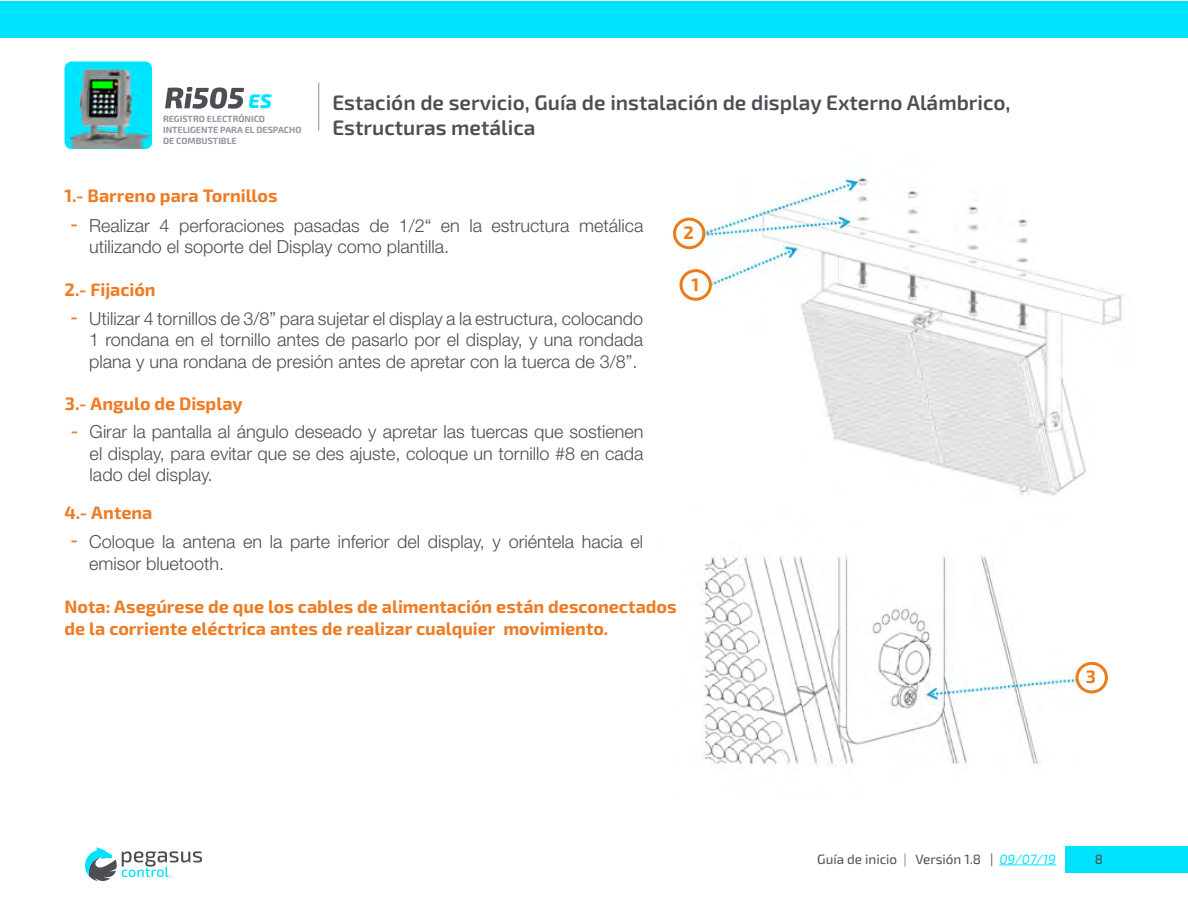
<style>
.page{position:relative;width:1188px;height:918px;background:#fff}
.page>*{position:absolute;margin:0;border:0;box-sizing:border-box;transform-origin:0 0}
.t1{font:600 21px/25.2px "Exo 2";color:#4d4d54}
.t2{font:italic 800 19.65px "Exo 2";color:#00e3ff}
.t3{font:300 18px/21.6px "Helvetica Neue";color:#4d4d54}
.t4{font:700 18px/21.6px "Exo 2";color:#ee7c24}
.t5{font:700 18px "Exo 2";color:#ed7b18}
.t6{font:13.5px "Exo 2";color:#4d4d54}
.t7{font:500 13.5px "Exo 2";color:#4d4d54}
.t8{font:700 9px/10.8px "Exo 2";color:#9696a2}
.s1{color:#828287}
.s2{font-style:italic;color:#00e3ff}
</style>
<div class="page">
<div style="left:0;top:1px;width:1188px;height:36px;background:#00e3ff"></div>
<div style="left:1066px;top:846px;width:122px;height:27px;background:#00e3ff"></div>
<hr style="left:1000px;top:865px;width:56px;height:1px;background:#00e3ff">
<svg style="left:85px;top:847px;width:117px;height:34px"></svg>
<hr style="left:318px;top:82px;width:1px;height:48px;background:#9696a2">
<div style="left:64px;top:61px;width:88px;height:88px;background:#00e3ff;border-radius:7px"></div>
<img style="left:70px;top:69px;width:82px;height:80px">
<svg style="left:165px;top:87px;width:79px;height:22px"></svg>
<img style="left:673px;top:177px;width:450px;height:589px">
<div style="left:680px;top:269px;width:32px;height:32px;border:3px solid #ed7b18;border-radius:50%"></div>
<div style="left:673px;top:218px;width:32px;height:31px;border:3px solid #ed7b18;border-radius:50%"></div>
<div style="left:1076px;top:662px;width:32px;height:31px;border:3px solid #ed7b18;border-radius:50%"></div>
<p class="t2" style="left:248px;top:86px;width:25px">ES</p>
<p class="t1" style="left:332px;top:90px;width:680px">Estación de servicio, Guía de instalación de display Externo Alámbrico,<br>Estructuras metálica</p>
<p class="t8" style="left:163px;top:113px;width:140px">REGISTRO ELECTRÓNICO<br>INTELIGENTE PARA EL DESPACHO<br>DE COMBUSTIBLE</p>
<p class="t4" style="left:64px;top:183px;width:215px">1.- Barreno para Tornillos</p>
<p class="t4" style="left:70px;top:212px;width:9px">-</p>
<p class="t3" style="left:89px;top:214px;width:556px">Realizar 4 perforaciones pasadas de 1/2“ en la estructura metálica utilizando el soporte del Display como plantilla.</p>
<p class="t4" style="left:64px;top:278px;width:93px">2.- Fijación</p>
<p class="t4" style="left:70px;top:305px;width:9px">-</p>
<p class="t3" style="left:89px;top:307px;width:555px;text-align:justify">Utilizar 4 tornillos de 3/8” para sujetar el display a la estructura, colocando 1 rondana en el tornillo antes de pasarlo por el display, y una rondada plana y una rondana de presión antes de apretar con la tuerca de 3/8”.</p>
<p class="t4" style="left:65px;top:391px;width:179px">3.- Angulo de Display</p>
<p class="t4" style="left:71px;top:418px;width:9px">-</p>
<p class="t3" style="left:90px;top:421px;width:555px;text-align:justify">Girar la pantalla al ángulo deseado y apretar las tuercas que sostienen el display, para evitar que se des ajuste, coloque un tornillo #8 en cada lado del display.</p>
<p class="t4" style="left:64px;top:501px;width:89px">4.- Antena</p>
<p class="t4" style="left:70px;top:528px;width:9px">-</p>
<p class="t3" style="left:89px;top:530px;width:555px">Coloque la antena en la parte inferior del display, y oriéntela hacia el emisor bluetooth.</p>
<p class="t5" style="left:683px;top:219px;width:12px">2</p>
<p class="t5" style="left:691px;top:271px;width:9px">1</p>
<p class="t4" style="left:64px;top:595px;width:614px">Nota: Asegúrese de que los cables de alimentación están desconectados de la corriente eléctrica antes de realizar cualquier movimiento.</p>
<p class="t5" style="left:1086px;top:663px;width:12px">3</p>
<p class="t6" style="left:817px;top:851px;width:240px">Guía de inicio <span class="s1">|</span> Versión 1.8 | <span class="s2">09/07/19</span></p>
<p class="t7" style="left:1095px;top:849px;width:10px">8</p>
</div>
